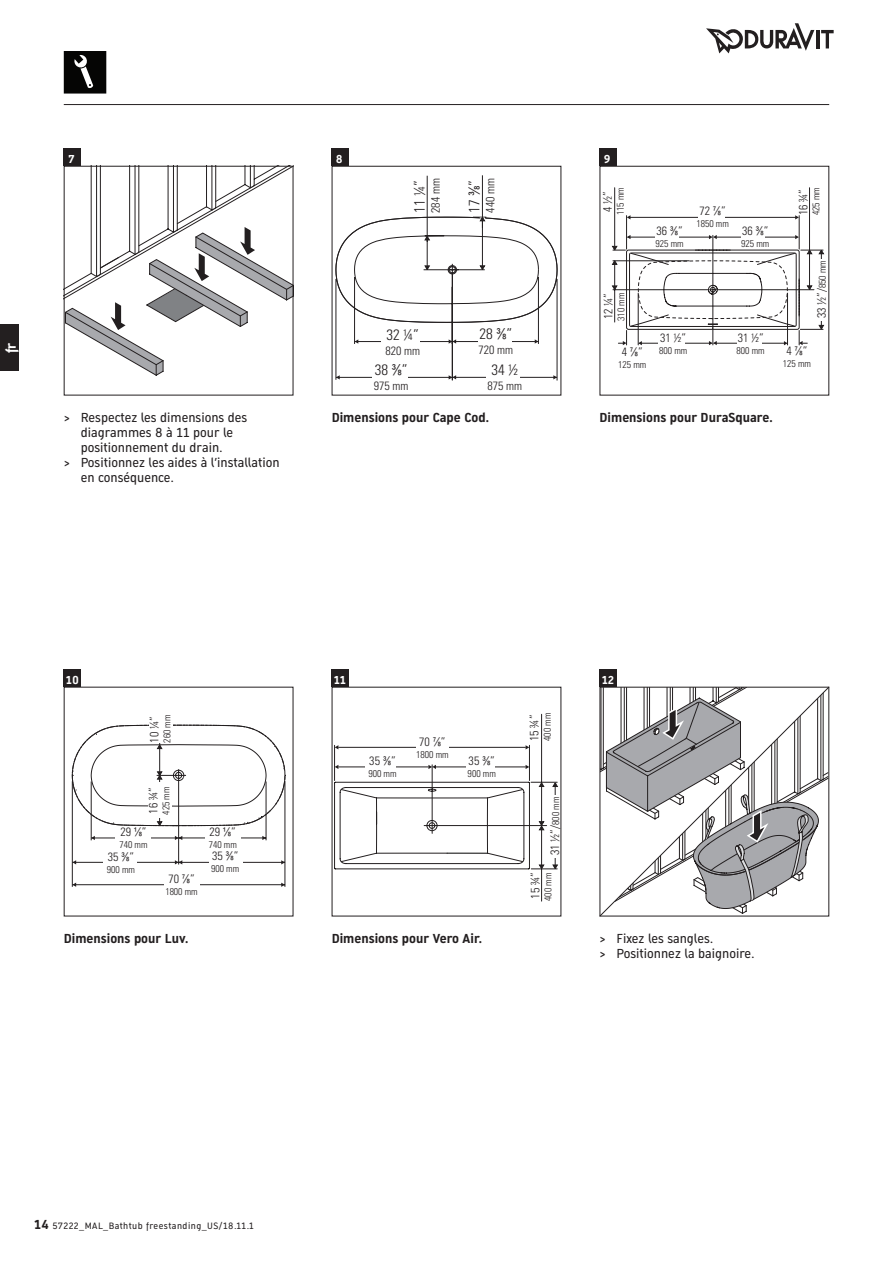
<style>
.page{position:relative;width:893px;height:1263px;background:#fff}
.page>*{position:absolute;margin:0;border:0;box-sizing:border-box;transform-origin:0 0}
.t1{font:300 condensed 15px "Univers";color:#231f20}
.t2{font:700 13.5px "Dura Sans 2014 c";color:#fff}
.t3{font:12.75px/15px "Dura Sans 2014 c";color:#231f20}
.t4{font:700 12.75px "Dura Sans 2014 c";color:#231f20}
.t5{font:300 condensed 12.15px "Univers";color:#231f20}
.t6{font:300 condensed 12px "Univers";color:#231f20}
.t7{font:700 11.25px "Dura Sans 2014 c";color:#fff}
.t8{font:300 condensed 9.75px "Univers";color:#231f20}
.t9{font:9px "Dura Sans 2014 c";letter-spacing:.05em;color:#231f20}
.s1{font-family:"Arial Narrow";font-weight:400;font-stretch:normal}
.s2{font-size:9.75px}
.s3{font-weight:700;font-size:12.75px}
</style>
<div class="page">
<svg style="left:66px;top:168px;width:225px;height:208px"></svg>
<hr style="left:482px;top:175px;width:1px;height:53px;background:#231f20">
<hr style="left:427px;top:176px;width:1px;height:66px;background:#231f20">
<svg style="left:335px;top:217px;width:223px;height:164px"></svg>
<div style="left:478px;top:334px;width:33px;height:15px;background:#fff"></div>
<div style="left:372px;top:370px;width:36px;height:15px;background:#fff"></div>
<div style="left:487px;top:370px;width:33px;height:15px;background:#fff"></div>
<hr style="left:713px;top:235px;width:1px;height:51px;background:#231f20">
<hr style="left:630px;top:237px;width:79px;height:1px;background:#231f20">
<hr style="left:716px;top:237px;width:80px;height:1px;background:#231f20">
<hr style="left:799px;top:216px;width:1px;height:33px;background:#231f20">
<hr style="left:626px;top:216px;width:1px;height:33px;background:#231f20">
<hr style="left:630px;top:217px;width:166px;height:1px;background:#231f20">
<hr style="left:809px;top:188px;width:1px;height:98px;background:#231f20">
<hr style="left:614px;top:188px;width:1px;height:58px;background:#231f20">
<svg style="left:795px;top:235px;width:4px;height:4px"></svg>
<svg style="left:709px;top:235px;width:8px;height:4px"></svg>
<svg style="left:795px;top:215px;width:4px;height:4px"></svg>
<div style="left:741px;top:235px;width:24px;height:10px;background:#fff"></div>
<div style="left:656px;top:235px;width:23px;height:10px;background:#fff"></div>
<div style="left:699px;top:210px;width:26px;height:11px;background:#fff"></div>
<svg style="left:612px;top:246px;width:212px;height:99px"></svg>
<svg style="left:72px;top:724px;width:214px;height:163px"></svg>
<svg style="left:334px;top:714px;width:224px;height:187px"></svg>
<svg style="left:602px;top:689px;width:225px;height:225px"></svg>
<hr style="left:816px;top:30px;width:3px;height:18px;background:#231f20">
<svg style="left:821px;top:30px;width:13px;height:18px"></svg>
<svg style="left:706px;top:23px;width:108px;height:30px"></svg>
<hr style="left:64px;top:104px;width:765px;height:1px;background:#231f20">
<div style="left:0;top:324px;width:19px;height:47px;background:#231f20"></div>
<svg style="left:64px;top:51px;width:42px;height:43px"></svg>
<div style="left:600px;top:670px;width:17px;height:17px;background:#231f20"></div>
<div style="left:332px;top:670px;width:17px;height:17px;background:#231f20"></div>
<div style="left:64px;top:670px;width:17px;height:17px;background:#231f20"></div>
<div style="left:600px;top:149px;width:17px;height:17px;background:#231f20"></div>
<div style="left:332px;top:149px;width:17px;height:17px;background:#231f20"></div>
<div style="left:64px;top:149px;width:17px;height:17px;background:#231f20"></div>
<p class="t2" style="left:2px;top:353px;width:12px;rotate:-90deg">fr</p>
<p class="t7" style="left:69px;top:151px;width:8px">7</p>
<p class="t7" style="left:336px;top:151px;width:8px">8</p>
<p class="t7" style="left:604px;top:151px;width:8px">9</p>
<p class="t1" style="left:411px;top:213px;width:34px;rotate:-90deg">11 ¼”</p>
<p class="t6" style="left:429px;top:213px;width:36px;rotate:-90deg">284 mm</p>
<p class="t1" style="left:465px;top:213px;width:34px;rotate:-90deg">17 <span class="s1">⅜</span>”</p>
<p class="t6" style="left:483px;top:213px;width:36px;rotate:-90deg">440 mm</p>
<p class="t6" style="left:600px;top:212px;width:22px;rotate:-90deg">4 ½”</p>
<p class="t8" style="left:615px;top:215px;width:30px;rotate:-90deg">115 mm</p>
<p class="t6" style="left:657px;top:224px;width:28px">36 <span class="s1">⅜</span>”</p>
<p class="t8" style="left:656px;top:238px;width:30px">925 mm</p>
<p class="t6" style="left:699px;top:204px;width:28px">72 <span class="s1">⅞</span>”</p>
<p class="t8" style="left:696px;top:218px;width:34px">1850 mm</p>
<p class="t6" style="left:742px;top:224px;width:28px">36 <span class="s1">⅜</span>”</p>
<p class="t8" style="left:741px;top:238px;width:30px">925 mm</p>
<p class="t1" style="left:387px;top:325px;width:34px">32 ¼”</p>
<p class="t6" style="left:386px;top:343px;width:36px">820 mm</p>
<p class="t1" style="left:375px;top:361px;width:34px">38 <span class="s1">⅜</span>”</p>
<p class="t6" style="left:374px;top:379px;width:36px">975 mm</p>
<p class="t1" style="left:479px;top:325px;width:34px">28 <span class="s1">⅜</span>”</p>
<p class="t6" style="left:479px;top:343px;width:36px">720 mm</p>
<p class="t1" style="left:491px;top:360px;width:28px">34 ½</p>
<p class="t6" style="left:487px;top:378px;width:36px">875 mm</p>
<p class="t6" style="left:601px;top:319px;width:27px;rotate:-90deg">12 ¼”</p>
<p class="t8" style="left:615px;top:321px;width:30px;rotate:-90deg">310 mm</p>
<p class="t6" style="left:660px;top:330px;width:27px">31 ½”</p>
<p class="t6" style="left:622px;top:345px;width:22px">4 <span class="s1">⅞</span>”</p>
<p class="t8" style="left:659px;top:344px;width:30px">800 mm</p>
<p class="t8" style="left:618px;top:359px;width:30px">125 mm</p>
<p class="t6" style="left:738px;top:330px;width:27px">31 ½”</p>
<p class="t8" style="left:737px;top:344px;width:30px">800 mm</p>
<p class="t3" style="left:64px;top:410px;width:185px">&gt; Respectez les dimensions des</p>
<p class="t3" style="left:81px;top:425px;width:154px">diagrammes 8 à 11 pour le</p>
<p class="t3" style="left:81px;top:440px;width:144px">positionnement du drain.</p>
<p class="t3" style="left:64px;top:455px;width:217px">&gt; Positionnez les aides à l’installation</p>
<p class="t3" style="left:81px;top:470px;width:95px">en conséquence.</p>
<p class="t4" style="left:332px;top:409px;width:159px">Dimensions pour Cape Cod.</p>
<p class="t4" style="left:600px;top:409px;width:175px">Dimensions pour DuraSquare.</p>
<p class="t6" style="left:796px;top:215px;width:27px;rotate:-90deg">16 ¾”</p>
<p class="t8" style="left:810px;top:215px;width:30px;rotate:-90deg">425 mm</p>
<p class="t6" style="left:814px;top:318px;width:60px;rotate:-90deg">33 ½”/<span class="s2">850 mm</span></p>
<p class="t6" style="left:787px;top:344px;width:22px">4 <span class="s1">⅞</span>”</p>
<p class="t8" style="left:783px;top:358px;width:30px">125 mm</p>
<p class="t7" style="left:66px;top:672px;width:15px">10</p>
<p class="t7" style="left:334px;top:672px;width:14px">11</p>
<p class="t7" style="left:602px;top:672px;width:14px">12</p>
<p class="t6" style="left:147px;top:743px;width:27px;rotate:-90deg">10 ¼”</p>
<p class="t8" style="left:161px;top:743px;width:30px;rotate:-90deg">260 mm</p>
<p class="t5" style="left:369px;top:753px;width:28px">35 <span class="s1">⅜</span>”</p>
<p class="t8" style="left:368px;top:767px;width:30px">900 mm</p>
<p class="t5" style="left:419px;top:734px;width:28px">70 <span class="s1">⅞</span>”</p>
<p class="t8" style="left:416px;top:748px;width:34px">1800 mm</p>
<p class="t5" style="left:469px;top:753px;width:28px">35 <span class="s1">⅜</span>”</p>
<p class="t8" style="left:468px;top:767px;width:30px">900 mm</p>
<p class="t5" style="left:527px;top:741px;width:28px;rotate:-90deg">15 ¾”</p>
<p class="t8" style="left:541px;top:741px;width:30px;rotate:-90deg">400 mm</p>
<p class="t6" style="left:146px;top:813px;width:27px;rotate:-90deg">16 ¾”</p>
<p class="t8" style="left:160px;top:815px;width:30px;rotate:-90deg">425 mm</p>
<p class="t6" style="left:120px;top:824px;width:28px">29 <span class="s1">⅛</span>”</p>
<p class="t8" style="left:119px;top:838px;width:30px">740 mm</p>
<p class="t6" style="left:108px;top:849px;width:28px">35 <span class="s1">⅜</span>”</p>
<p class="t8" style="left:107px;top:863px;width:30px">900 mm</p>
<p class="t6" style="left:168px;top:871px;width:28px">70 <span class="s1">⅞</span>”</p>
<p class="t8" style="left:165px;top:885px;width:34px">1800 mm</p>
<p class="t6" style="left:210px;top:824px;width:28px">29 <span class="s1">⅛</span>”</p>
<p class="t8" style="left:209px;top:838px;width:30px">740 mm</p>
<p class="t6" style="left:212px;top:849px;width:28px">35 <span class="s1">⅜</span>”</p>
<p class="t8" style="left:211px;top:863px;width:30px">900 mm</p>
<p class="t5" style="left:547px;top:855px;width:60px;rotate:-90deg">31 ½”/<span class="s2">800 mm</span></p>
<p class="t5" style="left:528px;top:899px;width:28px;rotate:-90deg">15 ¾”</p>
<p class="t8" style="left:542px;top:901px;width:30px;rotate:-90deg">400 mm</p>
<p class="t4" style="left:64px;top:929px;width:126px">Dimensions pour Luv.</p>
<p class="t4" style="left:332px;top:929px;width:152px">Dimensions pour Vero Air.</p>
<p class="t3" style="left:600px;top:931px;width:157px">&gt; Fixez les sangles.<br>&gt; Positionnez la baignoire.</p>
<p class="t9" style="left:34px;top:1220px;width:221px"><span class="s3">14</span> 57222_MAL_Bathtub freestanding_US/18.11.1</p>
</div>
